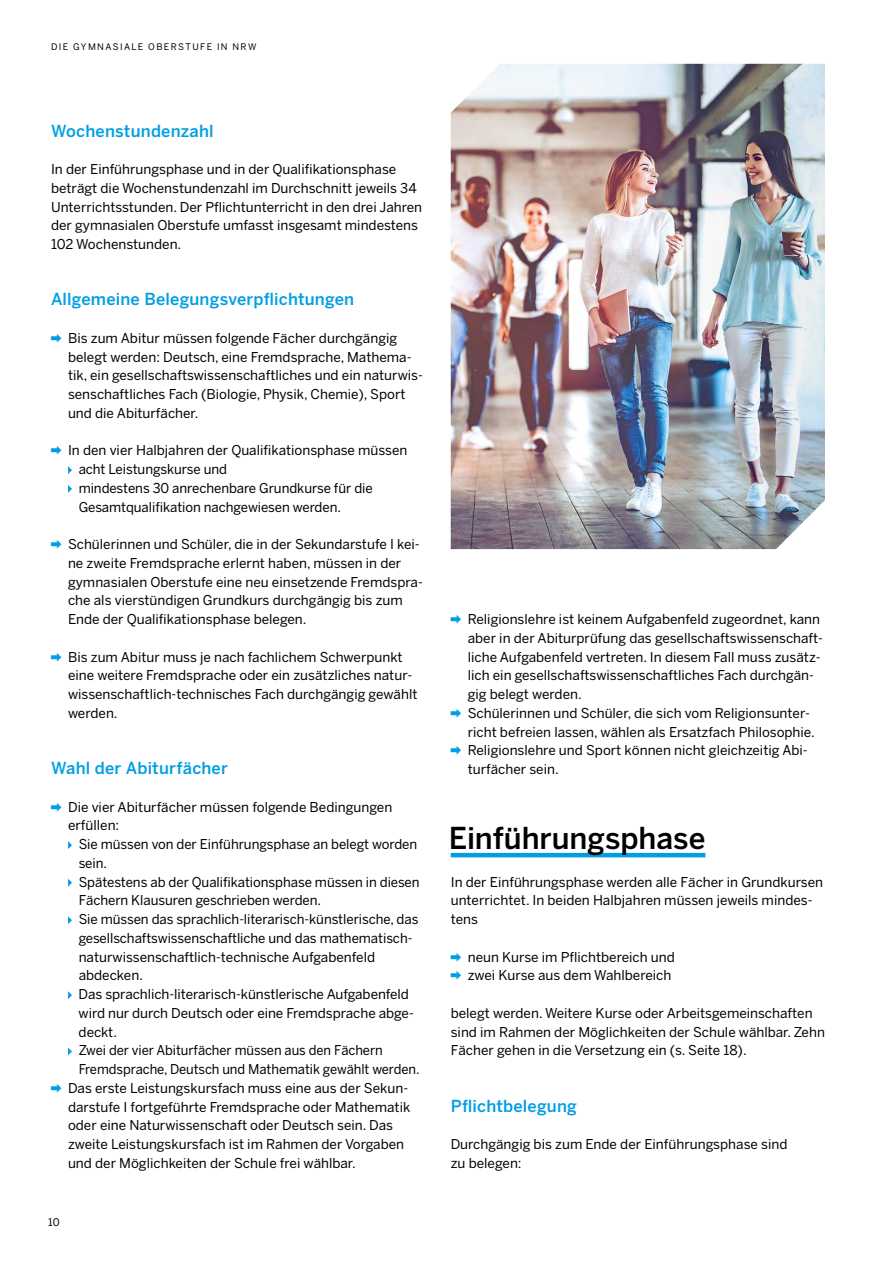
<style>
.page{position:relative;width:893px;height:1263px;background:#fff}
.page>*{position:absolute;margin:0;border:0;box-sizing:border-box;transform-origin:0 0}
.t1{font:500 30px "Benton Sans";color:#000}
.t2{font:500 16.5px "Benton Sans";letter-spacing:.01em;color:#009ee3}
.t3{font:13.5px/18.8px "Benton Sans";color:#000}
.t4{font:13.5px "Benton Sans";color:#000;scale:.96 1}
.t5{font:10.5px "Benton Sans";color:#000}
.t6{font:9px "Benton Sans";letter-spacing:.15em;color:#000}
.s1{font-family:"Apple SD Gothic Neo";font-weight:700;font-size:12px;color:#009ee3}
</style>
<div class="page">
<svg style="left:68px;top:466px;width:4px;height:8px"></svg>
<svg style="left:68px;top:485px;width:4px;height:8px"></svg>
<svg style="left:68px;top:841px;width:4px;height:8px"></svg>
<svg style="left:68px;top:879px;width:4px;height:8px"></svg>
<svg style="left:68px;top:916px;width:4px;height:8px"></svg>
<svg style="left:68px;top:991px;width:4px;height:8px"></svg>
<svg style="left:68px;top:1047px;width:4px;height:8px"></svg>
<hr style="left:451px;top:853px;width:254px;height:4px;background:#009ee3">
<img style="left:451px;top:64px;width:374px;height:485px">
<p class="t6" style="left:51px;top:41px;width:207px">DIE GYMNASIALE OBERSTUFE IN NRW</p>
<p class="t2" style="left:51px;top:120px;width:164px">Wochenstundenzahl</p>
<p class="t3" style="left:51px;top:160px;width:373px">In der Einführungsphase und in der Qualifikationsphase beträgt die Wochenstundenzahl im Durchschnitt jeweils 34<br>Unterrichtsstunden. Der Pflichtunterricht in den drei Jahren der gymnasialen Oberstufe umfasst insgesamt mindestens 102 Wochenstunden.</p>
<p class="t2" style="left:51px;top:289px;width:305px">Allgemeine Belegungsverpflichtungen</p>
<p class="t3" style="left:68px;top:328px;width:356px;text-indent:-17px"><span class="s1">➡</span> Bis zum Abitur müssen folgende Fächer durchgängig belegt werden: Deutsch, eine Fremdsprache, Mathema&shy;tik, ein gesellschaftswissenschaftliches und ein naturwis&shy;senschaftliches Fach (Biologie, Physik, Chemie), Sport und die Abiturfächer.</p>
<p class="t3" style="left:79px;top:441px;width:330px;text-indent:-28px"><span class="s1">➡</span> In den vier Halbjahren der Qualifikationsphase müssen acht Leistungskurse und<br>mindestens 30 anrechenbare Grundkurse für die Gesamtqualifikation nachgewiesen werden.</p>
<p class="t3" style="left:68px;top:535px;width:356px;text-indent:-17px"><span class="s1">➡</span> Schülerinnen und Schüler, die in der Sekundarstufe I kei&shy;ne zweite Fremdsprache erlernt haben, müssen in der gymnasialen Oberstufe eine neu einsetzende Fremdspra&shy;che als vierstündigen Grundkurs durchgängig bis zum Ende der Qualifikationsphase belegen.</p>
<p class="t3" style="left:68px;top:647px;width:351px;text-indent:-17px"><span class="s1">➡</span> Bis zum Abitur muss je nach fachlichem Schwerpunkt eine weitere Fremdsprache oder ein zusätzliches natur&shy;wissenschaftlich-technisches Fach durchgängig gewählt werden.</p>
<p class="t2" style="left:51px;top:758px;width:178px">Wahl der Abiturfächer</p>
<p class="t3" style="left:68px;top:797px;width:326px;text-indent:-17px"><span class="s1">➡</span> Die vier Abiturfächer müssen folgende Bedingungen erfüllen:</p>
<p class="t3" style="left:79px;top:835px;width:340px">Sie müssen von der Einführungsphase an belegt worden</p>
<p class="t3" style="left:79px;top:853px;width:30px">sein.</p>
<p class="t3" style="left:79px;top:872px;width:342px">Spätestens ab der Qualifikationsphase müssen in diesen</p>
<p class="t3" style="left:79px;top:891px;width:244px">Fächern Klausuren geschrieben werden.</p>
<p class="t3" style="left:79px;top:910px;width:341px">Sie müssen das sprachlich-literarisch-künstlerische, das</p>
<p class="t3" style="left:79px;top:928px;width:335px">gesellschaftswissenschaftliche und das mathematisch-</p>
<p class="t3" style="left:79px;top:947px;width:298px">naturwissenschaftlich-technische Aufgabenfeld</p>
<p class="t3" style="left:79px;top:966px;width:66px">abdecken.</p>
<p class="t3" style="left:79px;top:985px;width:332px">Das sprachlich-literarisch-künstlerische Aufgabenfeld</p>
<p class="t3" style="left:79px;top:1003px;width:337px">wird nur durch Deutsch oder eine Fremdsprache abge-</p>
<p class="t3" style="left:79px;top:1022px;width:40px">deckt.</p>
<p class="t4" style="left:79px;top:1042px;width:318px">Zwei der vier Abiturfächer müssen aus den Fächern</p>
<p class="t4" style="left:79px;top:1061px;width:357px">Fremdsprache, Deutsch und Mathematik gewählt werden.</p>
<p class="t3" style="left:51px;top:1078px;width:359px"><span class="s1">➡</span> Das erste Leistungskursfach muss eine aus der Sekun-</p>
<p class="t3" style="left:68px;top:1097px;width:344px">darstufe I fortgeführte Fremdsprache oder Mathematik</p>
<p class="t3" style="left:68px;top:1116px;width:327px">oder eine Naturwissenschaft oder Deutsch sein. Das</p>
<p class="t3" style="left:68px;top:1135px;width:338px">zweite Leistungskursfach ist im Rahmen der Vorgaben</p>
<p class="t3" style="left:68px;top:1153px;width:289px">und der Möglichkeiten der Schule frei wählbar.</p>
<p class="t5" style="left:48px;top:1216px;width:13px">10</p>
<p class="t3" style="left:451px;top:610px;width:371px"><span class="s1">➡</span> Religionslehre ist keinem Aufgabenfeld zugeordnet, kann</p>
<p class="t3" style="left:468px;top:628px;width:357px">aber in der Abiturprüfung das gesellschaftswissenschaft-</p>
<p class="t3" style="left:468px;top:647px;width:354px">liche Aufgabenfeld vertreten. In diesem Fall muss zusätz-</p>
<p class="t3" style="left:468px;top:666px;width:348px">lich ein gesellschaftswissenschaftliches Fach durchgän-</p>
<p class="t3" style="left:468px;top:685px;width:116px">gig belegt werden.</p>
<p class="t3" style="left:451px;top:703px;width:361px"><span class="s1">➡</span> Schülerinnen und Schüler, die sich vom Religionsunter-</p>
<p class="t3" style="left:468px;top:722px;width:349px">richt befreien lassen, wählen als Ersatzfach Philosophie.</p>
<p class="t3" style="left:451px;top:741px;width:359px"><span class="s1">➡</span> Religionslehre und Sport können nicht gleichzeitig Abi-</p>
<p class="t3" style="left:468px;top:760px;width:92px">turfächer sein.</p>
<h1 class="t1" style="left:449px;top:820px;width:258px">Einführungsphase</h1>
<p class="t3" style="left:451px;top:872px;width:374px">In der Einführungsphase werden alle Fächer in Grundkursen unterrichtet. In beiden Halbjahren müssen jeweils mindes&shy;tens</p>
<p class="t3" style="left:451px;top:947px;width:226px"><span class="s1">➡</span> neun Kurse im Pflichtbereich und <span class="s1">➡</span> zwei Kurse aus dem Wahlbereich</p>
<p class="t3" style="left:451px;top:1003px;width:376px">belegt werden. Weitere Kurse oder Arbeitsgemeinschaften sind im Rahmen der Möglichkeiten der Schule wählbar. Zehn<br>Fächer gehen in die Versetzung ein (s. Seite 18).</p>
<p class="t2" style="left:451px;top:1095px;width:128px">Pflichtbelegung</p>
<p class="t3" style="left:451px;top:1135px;width:338px">Durchgängig bis zum Ende der Einführungsphase sind zu belegen:</p>
</div>
